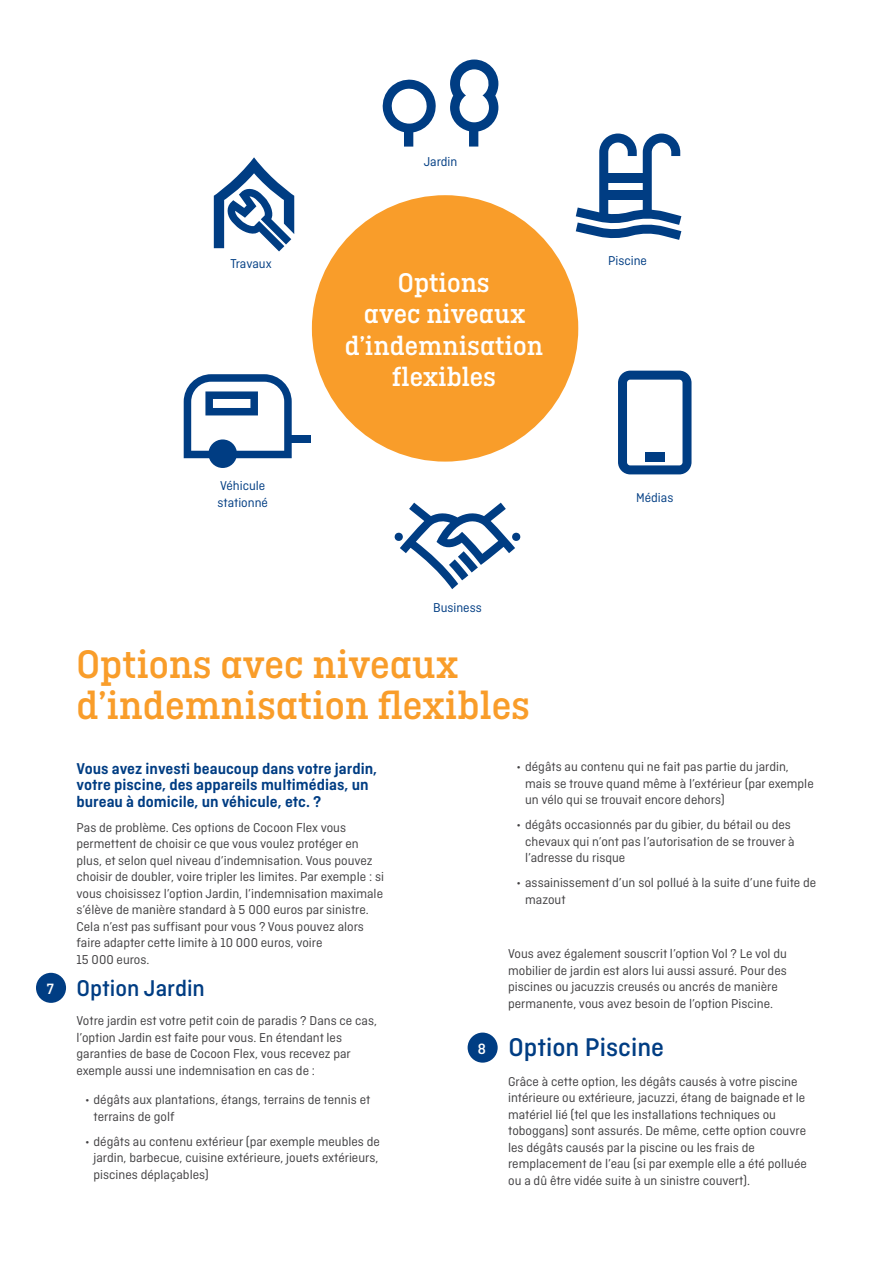
<style>
.page{position:relative;width:893px;height:1263px;background:#fff}
.page>*{position:absolute;margin:0;border:0;box-sizing:border-box;transform-origin:0 0}
.t1{font:500 42px/40.5px "Ciutadella Slab";color:#f99d2a}
.t2{font:500 28.5px/31.5px "Ciutadella Slab";color:#fff;text-align:center}
.t3{font:500 27px "Ciutadella";color:#003d83}
.t4{font:500 24px "Ciutadella";color:#003d83}
.t5{font:600 16.5px/16.5px "Ciutadella";color:#003d83}
.t6{font:500 15.75px "Ciutadella Slab";color:#fff}
.t7{font:13.5px/16.5px "Ciutadella";color:#414042}
.t8{font:13.5px/16.5px "Ciutadella";color:#003d83}
</style>
<div class="page">
<svg style="left:576px;top:134px;width:105px;height:106px"></svg>
<div style="left:604px;top:174px;width:43px;height:9px;background:#003d83"></div>
<div style="left:604px;top:191px;width:43px;height:9px;background:#003d83"></div>
<svg style="left:618px;top:371px;width:73px;height:103px"></svg>
<div style="left:645px;top:452px;width:20px;height:9px;background:#003d83"></div>
<svg style="left:394px;top:503px;width:127px;height:86px"></svg>
<div style="left:208px;top:439px;width:29px;height:29px;background:#003d83;border-radius:50%"></div>
<div style="left:288px;top:436px;width:22px;height:7px;background:#003d83"></div>
<svg style="left:184px;top:374px;width:108px;height:84px"></svg>
<svg style="left:214px;top:157px;width:80px;height:94px"></svg>
<svg style="left:450px;top:60px;width:48px;height:87px"></svg>
<svg style="left:382px;top:79px;width:54px;height:68px"></svg>
<div style="left:36px;top:973px;width:30px;height:30px;background:#003d83;border-radius:50%"></div>
<div style="left:312px;top:195px;width:266px;height:267px;background:#f99d2a;border-radius:50%"></div>
<div style="left:468px;top:1032px;width:30px;height:31px;background:#003d83;border-radius:50%"></div>
<p class="t8" style="left:230px;top:255px;width:43px">Travaux</p>
<p class="t8" style="left:217px;top:478px;width:52px">Véhicule stationné</p>
<p class="t8" style="left:424px;top:154px;width:35px">Jardin</p>
<h2 class="t2" style="left:345px;top:267px;width:200px">Options<br>avec niveaux d’indemnisation flexibles</h2>
<p class="t8" style="left:608px;top:252px;width:40px">Piscine</p>
<p class="t8" style="left:636px;top:489px;width:39px">Médias</p>
<p class="t6" style="left:47px;top:980px;width:9px">7</p>
<p class="t8" style="left:433px;top:599px;width:50px">Business</p>
<h1 class="t1" style="left:77px;top:644px;width:455px">Options avec niveaux d’indemnisation flexibles</h1>
<p class="t5" style="left:77px;top:760px;width:302px">Vous avez investi beaucoup dans votre jardin, votre piscine, des appareils multimédias, un bureau à domicile, un véhicule, etc. ?</p>
<p class="t7" style="left:77px;top:819px;width:309px">Pas de problème. Ces options de Cocoon Flex vous permettent de choisir ce que vous voulez protéger en plus, et selon quel niveau d’indemnisation. Vous pouvez choisir de doubler, voire tripler les limites. Par exemple : si vous choisissez l’option Jardin, l’indemnisation maximale s’élève de manière standard à 5 000 euros par sinistre.<br>Cela n’est pas suffisant pour vous ? Vous pouvez alors faire adapter cette limite à 10 000 euros, voire<br>15 000 euros.</p>
<h3 class="t4" style="left:77px;top:975px;width:130px">Option Jardin</h3>
<p class="t7" style="left:77px;top:1013px;width:302px">Votre jardin est votre petit coin de paradis ? Dans ce cas, l’option Jardin est faite pour vous. En étendant les garanties de base de Cocoon Flex, vous recevez par exemple aussi une indemnisation en cas de :</p>
<p class="t7" style="left:94px;top:1091px;width:278px;text-indent:-9px">• dégâts aux plantations, étangs, terrains de tennis et terrains de golf</p>
<p class="t7" style="left:94px;top:1133px;width:288px;text-align:justify;text-indent:-9px">• dégâts au contenu extérieur (par exemple meubles de jardin, barbecue, cuisine extérieure, jouets extérieurs, piscines déplaçables)</p>
<p class="t6" style="left:478px;top:1039px;width:10px">8</p>
<p class="t7" style="left:525px;top:758px;width:290px;text-indent:-9px">• dégâts au contenu qui ne fait pas partie du jardin, mais se trouve quand même à l’extérieur (par exemple un vélo qui se trouvait encore dehors)</p>
<p class="t7" style="left:525px;top:816px;width:271px;text-indent:-9px">• dégâts occasionnés par du gibier, du bétail ou des chevaux qui n’ont pas l’autorisation de se trouver à l’adresse du risque</p>
<p class="t7" style="left:525px;top:874px;width:293px;text-indent:-9px">• assainissement d’un sol pollué à la suite d’une fuite de mazout</p>
<p class="t7" style="left:508px;top:945px;width:280px">Vous avez également souscrit l’option Vol ? Le vol du mobilier de jardin est alors lui aussi assuré. Pour des piscines ou jacuzzis creusés ou ancrés de manière permanente, vous avez besoin de l’option Piscine.</p>
<h3 class="t3" style="left:509px;top:1032px;width:157px">Option Piscine</h3>
<p class="t7" style="left:508px;top:1073px;width:300px">Grâce à cette option, les dégâts causés à votre piscine intérieure ou extérieure, jacuzzi, étang de baignade et le matériel lié (tel que les installations techniques ou toboggans) sont assurés. De même, cette option couvre les dégâts causés par la piscine ou les frais de remplacement de l’eau (si par exemple elle a été polluée ou a dû être vidée suite à un sinistre couvert).</p>
</div>
